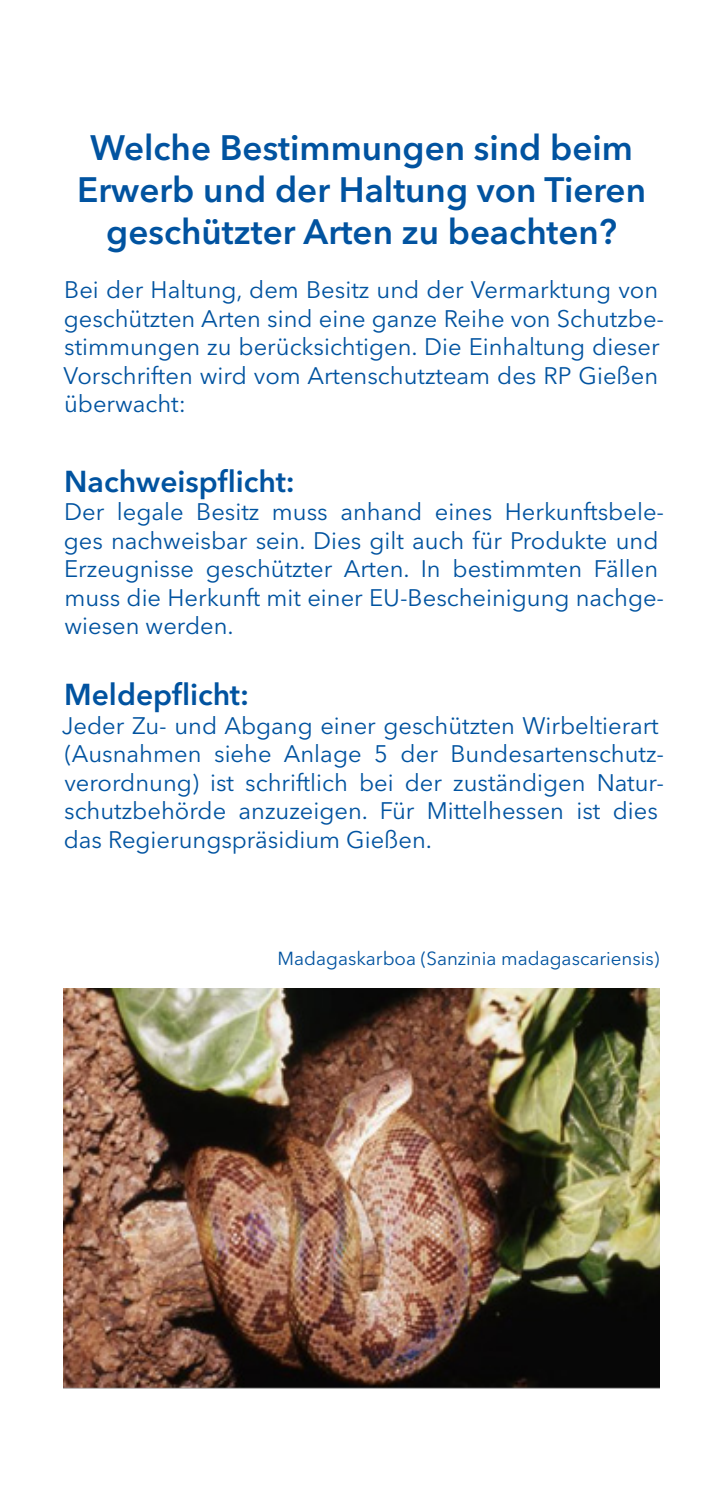
<style>
.page{position:relative;width:702px;height:1489px;background:#fff}
.page>*{position:absolute;margin:0;border:0;box-sizing:border-box;transform-origin:0 0}
.t1{font:600 35px/42px "Avenir Next LT Pro";color:#0153a0;text-align:center}
.t2{font:600 30px "Avenir Next LT Pro";color:#0153a0}
.t3{font:23.75px/28.5px "Avenir Next LT Pro";color:#0153a0}
.t4{font:18.75px "Avenir Next LT Pro";color:#0153a0}
</style>
<div class="page">
<img style="left:64px;top:988px;width:595px;height:400px">
<h1 class="t1" style="left:77px;top:126px;width:570px">Welche Bestimmungen sind beim<br>Erwerb und der Haltung von Tieren geschützter Arten zu beachten?</h1>
<p class="t3" style="left:63px;top:275px;width:602px">Bei der Haltung, dem Besitz und der Vermarktung von geschützten Arten sind eine ganze Reihe von Schutzbe&shy;stimmungen zu berücksichtigen. Die Einhaltung dieser Vorschriften wird vom Artenschutzteam des RP Gießen überwacht:</p>
<p class="t2" style="left:64px;top:463px;width:232px">Nachweispflicht:</p>
<p class="t3" style="left:64px;top:497px;width:602px">Der legale Besitz muss anhand eines Herkunftsbele&shy;ges nachweisbar sein. Dies gilt auch für Produkte und Erzeugnisse geschützter Arten. In bestimmten Fällen muss die Herkunft mit einer EU-Bescheinigung nachge&shy;wiesen werden.</p>
<p class="t2" style="left:64px;top:676px;width:186px">Meldepflicht:</p>
<p class="t3" style="left:62px;top:711px;width:603px">Jeder Zu- und Abgang einer geschützten Wirbeltierart (Ausnahmen siehe Anlage 5 der Bundesartenschutz&shy;verordnung) ist schriftlich bei der zuständigen Natur&shy;schutzbehörde anzuzeigen. Für Mittelhessen ist dies das Regierungspräsidium Gießen.</p>
<p class="t4" style="left:277px;top:947px;width:383px">Madagaskarboa (Sanzinia madagascariensis)</p>
</div>
